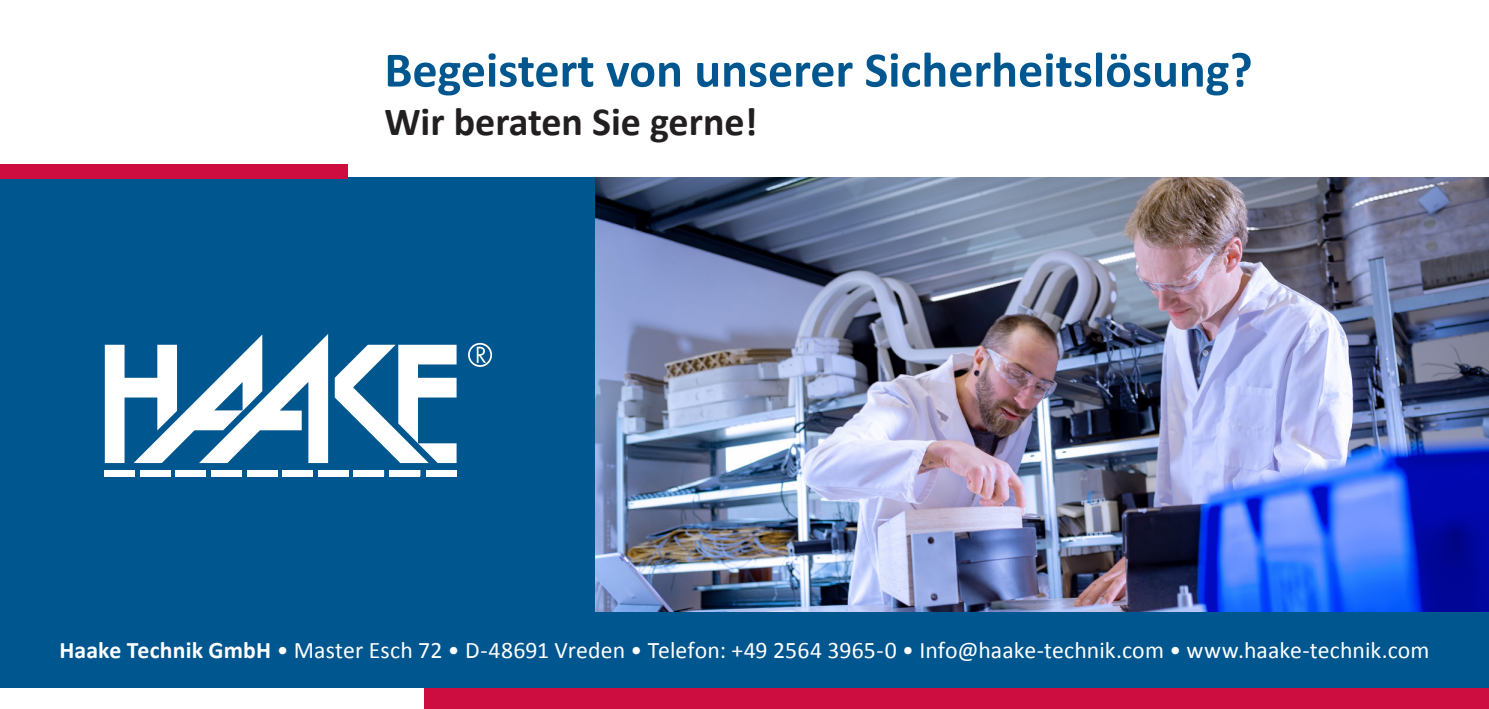
<style>
.page{position:relative;width:1489px;height:709px;background:#fff}
.page>*{position:absolute;margin:0;border:0;box-sizing:border-box;transform-origin:0 0}
.t1{font:700 50px "Calibri";color:#00568f}
.t2{font:700 40px "Calibri";color:#231f20}
.t3{font:23.75px "Calibri";letter-spacing:.005em;color:#fff}
.s1{font-weight:700}
</style>
<div class="page">
<div style="left:425px;top:687px;width:1063px;height:22px;background:#cd0d40"></div>
<div style="left:0;top:177px;width:1488px;height:510px;background:#00568f"></div>
<img style="left:595px;top:177px;width:893px;height:434px">
<div style="left:0;top:165px;width:347px;height:14px;background:#cd0d40"></div>
<div style="left:359px;top:470px;width:25px;height:6px;background:#fff"></div>
<svg style="left:105px;top:334px;width:223px;height:129px"></svg>
<svg style="left:335px;top:345px;width:121px;height:118px"></svg>
<svg style="left:468px;top:343px;width:24px;height:24px"></svg>
<div style="left:105px;top:470px;width:30px;height:6px;background:#fff"></div>
<div style="left:140px;top:470px;width:30px;height:6px;background:#fff"></div>
<div style="left:176px;top:470px;width:30px;height:6px;background:#fff"></div>
<div style="left:211px;top:470px;width:30px;height:6px;background:#fff"></div>
<div style="left:247px;top:470px;width:30px;height:6px;background:#fff"></div>
<div style="left:282px;top:470px;width:30px;height:6px;background:#fff"></div>
<div style="left:318px;top:470px;width:30px;height:6px;background:#fff"></div>
<div style="left:353px;top:470px;width:30px;height:6px;background:#fff"></div>
<div style="left:389px;top:470px;width:31px;height:6px;background:#fff"></div>
<div style="left:426px;top:470px;width:30px;height:6px;background:#fff"></div>
<h1 class="t1" style="left:384px;top:35px;width:869px">Begeistert von unserer Sicherheitslösung?</h1>
<h2 class="t2" style="left:384px;top:93px;width:375px">Wir beraten Sie gerne!</h2>
<p class="t3" style="left:59px;top:635px;width:1371px"><span class="s1">Haake Technik GmbH</span> • Master Esch 72 • D-48691 Vreden • Telefon: +49 2564 3965-0 • Info@haake-technik.com • www.haake-technik.com</p>
</div>
